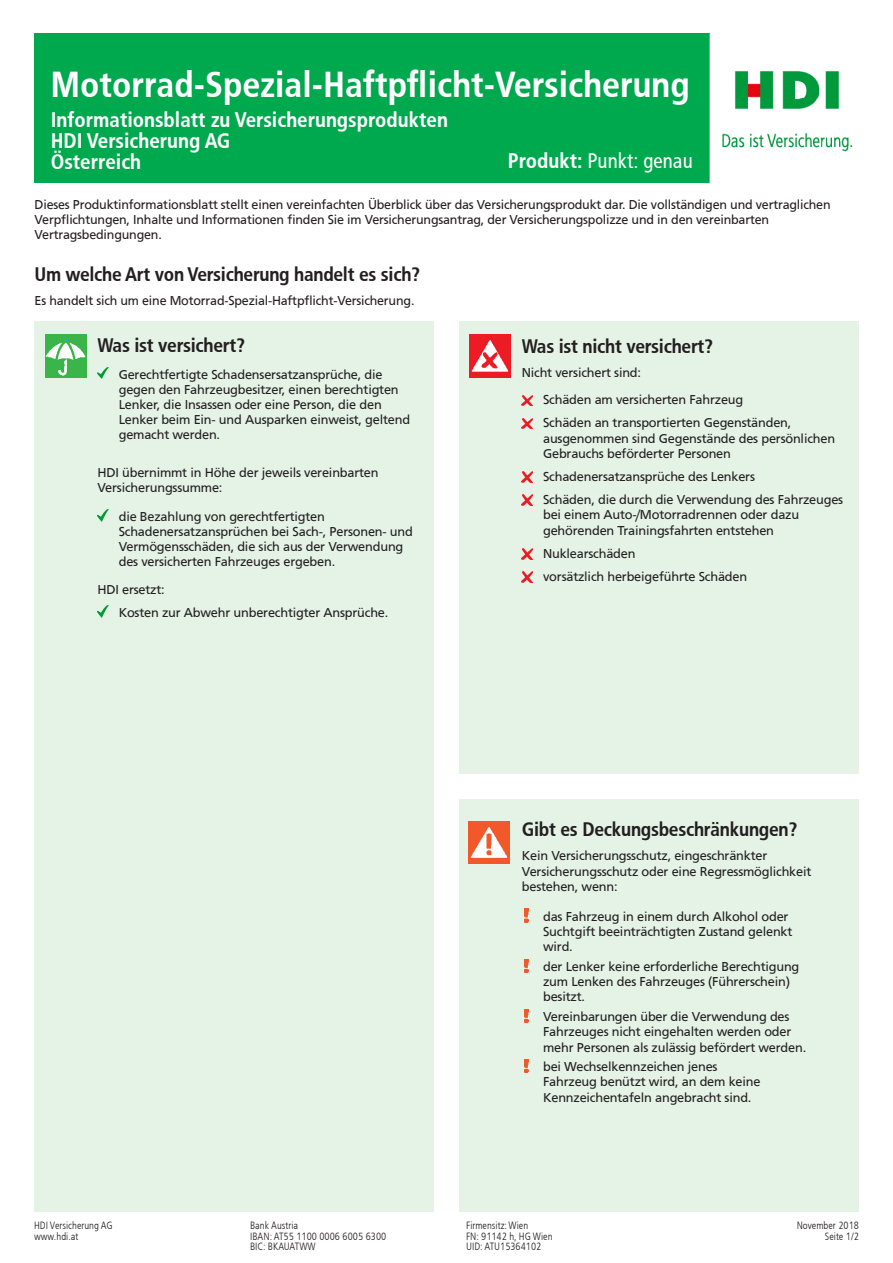
<style>
.page{position:relative;width:893px;height:1263px;background:#fff}
.page>*{position:absolute;margin:0;border:0;box-sizing:border-box;transform-origin:0 0}
.Form_title{font:36px "HDI Gerling Sans Cond Bold";color:#fff}
.Form_sub_title{font:21px/21px "HDI Gerling Sans Cond Bold";color:#fff}
.Form_sub_title-2{font:21px "HDI Gerling Sans Cond Regular";color:#fff}
.Cover_subhead{font:19.5px "HDI Gerling Sans Cond Bold";letter-spacing:-.015em;color:#231f20}
.Covered_bullets{font:12.75px/15.3px "HDI Gerling Sans Regular";letter-spacing:-.015em;color:#231f20}
.Form_intro{font:12.75px/15px "HDI Gerling Sans Regular";letter-spacing:-.015em;color:#231f20}
.Cover_subhead-2{font:12.75px "HDI Gerling Sans Regular";letter-spacing:-.015em;color:#231f20}
.t1{font:10.5px "HDI Gerling Sans Cond Light";color:#231f20}
.s1{font-family:"HDI Gerling Sans Cond Bold"}
</style>
<div class="page">
<div style="left:34px;top:34px;width:676px;height:149px;background:#00a84e"></div>
<div style="left:459px;top:322px;width:400px;height:452px;background:#e5f3e7"></div>
<div style="left:34px;top:322px;width:400px;height:890px;background:#e5f3e7"></div>
<div style="left:459px;top:799px;width:400px;height:413px;background:#e5f3e7"></div>
<img style="left:722px;top:71px;width:131px;height:81px">
<svg style="left:97px;top:367px;width:11px;height:12px"></svg>
<svg style="left:97px;top:509px;width:11px;height:12px"></svg>
<svg style="left:97px;top:605px;width:11px;height:12px"></svg>
<svg style="left:522px;top:395px;width:11px;height:11px"></svg>
<svg style="left:522px;top:418px;width:11px;height:11px"></svg>
<svg style="left:522px;top:472px;width:11px;height:10px"></svg>
<svg style="left:522px;top:495px;width:11px;height:10px"></svg>
<svg style="left:522px;top:548px;width:11px;height:11px"></svg>
<svg style="left:522px;top:571px;width:11px;height:11px"></svg>
<svg style="left:525px;top:909px;width:3px;height:13px"></svg>
<svg style="left:525px;top:959px;width:3px;height:13px"></svg>
<svg style="left:525px;top:1009px;width:3px;height:13px"></svg>
<img style="left:525px;top:1059px;width:3px;height:14px">
<img style="left:45px;top:335px;width:41px;height:42px">
<img style="left:469px;top:335px;width:41px;height:42px">
<img style="left:469px;top:821px;width:41px;height:43px">
<p class="Form_title" style="left:51px;top:63px;width:640px">Motorrad-Spezial-Haftpflicht-Versicherung</p>
<p class="Form_sub_title" style="left:51px;top:110px;width:399px">Informationsblatt zu Versicherungsprodukten</p>
<p class="Form_sub_title" style="left:51px;top:131px;width:181px">HDI Versicherung AG<br>Österreich</p>
<p class="Form_intro" style="left:35px;top:197px;width:798px">Dieses Produktinformationsblatt stellt einen vereinfachten Überblick über das Versicherungsprodukt dar. Die vollständigen und vertraglichen<br>Verpflichtungen, Inhalte und Informationen finden Sie im Versicherungsantrag, der Versicherungspolizze und in den vereinbarten<br>Vertragsbedingungen.</p>
<p class="Cover_subhead" style="left:35px;top:263px;width:387px">Um welche Art von Versicherung handelt es sich?</p>
<p class="Cover_subhead-2" style="left:35px;top:292px;width:381px">Es handelt sich um eine Motorrad-Spezial-Haftpflicht-Versicherung.</p>
<p class="Cover_subhead" style="left:97px;top:334px;width:149px">Was ist versichert?</p>
<p class="Covered_bullets" style="left:119px;top:367px;width:293px">Gerechtfertigte Schadensersatzansprüche, die gegen den Fahrzeugbesitzer, einen berechtigten Lenker, die Insassen oder eine Person, die den Lenker beim Ein- und Ausparken einweist, geltend gemacht werden.</p>
<p class="Covered_bullets" style="left:97px;top:466px;width:283px">HDI übernimmt in Höhe der jeweils vereinbarten<br>Versicherungssumme:</p>
<p class="Covered_bullets" style="left:119px;top:510px;width:296px">die Bezahlung von gerechtfertigten Schadenersatzansprüchen bei Sach-, Personen- und Vermögensschäden, die sich aus der Verwendung des versicherten Fahrzeuges ergeben.</p>
<p class="Covered_bullets" style="left:97px;top:582px;width:69px">HDI ersetzt:</p>
<p class="Covered_bullets" style="left:119px;top:605px;width:271px">Kosten zur Abwehr unberechtigter Ansprüche.</p>
<p class="Form_sub_title-2" style="left:508px;top:149px;width:186px"><span class="s1">Produkt:</span> Punkt: genau</p>
<p class="Cover_subhead" style="left:522px;top:335px;width:193px">Was ist nicht versichert?</p>
<p class="Covered_bullets" style="left:522px;top:365px;width:121px">Nicht versichert sind:</p>
<p class="Covered_bullets" style="left:543px;top:392px;width:202px">Schäden am versicherten Fahrzeug</p>
<p class="Covered_bullets" style="left:543px;top:415px;width:293px">Schäden an transportierten Gegenständen, ausgenommen sind Gegenstände des persönlichen<br>Gebrauchs beförderter Personen</p>
<p class="Covered_bullets" style="left:543px;top:469px;width:213px">Schadenersatzansprüche des Lenkers</p>
<p class="Covered_bullets" style="left:543px;top:492px;width:302px">Schäden, die durch die Verwendung des Fahrzeuges bei einem Auto-/Motorradrennen oder dazu gehörenden Trainingsfahrten entstehen</p>
<p class="Covered_bullets" style="left:543px;top:545px;width:94px">Nuklearschäden</p>
<p class="Covered_bullets" style="left:543px;top:568px;width:206px">vorsätzlich herbeigeführte Schäden</p>
<p class="Cover_subhead" style="left:522px;top:818px;width:277px">Gibt es Deckungsbeschränkungen?</p>
<p class="Covered_bullets" style="left:522px;top:848px;width:291px">Kein Versicherungsschutz, eingeschränkter<br>Versicherungsschutz oder eine Regressmöglichkeit bestehen, wenn:</p>
<p class="Covered_bullets" style="left:543px;top:909px;width:251px">das Fahrzeug in einem durch Alkohol oder<br>Suchtgift beeinträchtigten Zustand gelenkt wird.</p>
<p class="Covered_bullets" style="left:543px;top:959px;width:258px">der Lenker keine erforderliche Berechtigung zum Lenken des Fahrzeuges (Führerschein) besitzt.</p>
<p class="Covered_bullets" style="left:543px;top:1009px;width:265px">Vereinbarungen über die Verwendung des<br>Fahrzeuges nicht eingehalten werden oder mehr Personen als zulässig befördert werden.</p>
<p class="Covered_bullets" style="left:543px;top:1059px;width:219px">bei Wechselkennzeichen jenes<br>Fahrzeug benützt wird, an dem keine<br>Kennzeichentafeln angebracht sind.</p>
<p class="t1" style="left:34px;top:1220px;width:80px">HDI Versicherung AG</p>
<p class="t1" style="left:250px;top:1220px;width:50px">Bank Austria</p>
<p class="t1" style="left:466px;top:1220px;width:64px">Firmensitz: Wien</p>
<p class="t1" style="left:797px;top:1220px;width:64px">November 2018</p>
<p class="t1" style="left:34px;top:1230px;width:46px">www.hdi.at</p>
<p class="t1" style="left:250px;top:1230px;width:138px">IBAN: AT55 1100 0006 6005 6300</p>
<p class="t1" style="left:466px;top:1230px;width:88px">FN: 91142 h, HG Wien</p>
<p class="t1" style="left:825px;top:1230px;width:36px">Seite 1/2</p>
<p class="t1" style="left:250px;top:1241px;width:67px">BIC: BKAUATWW</p>
<p class="t1" style="left:466px;top:1241px;width:77px">UID: ATU15364102</p>
</div>
